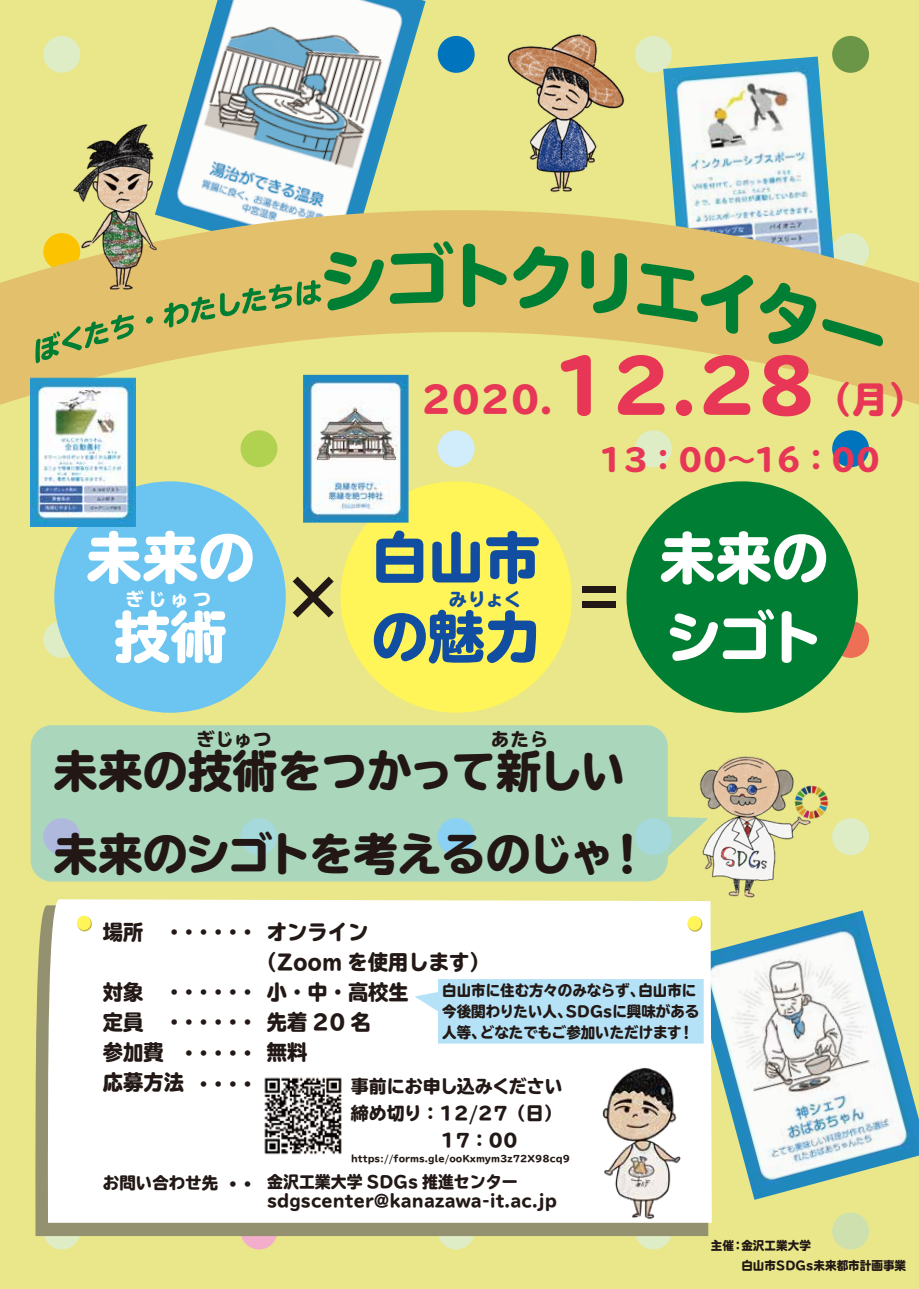
<style>
.page{position:relative;width:919px;height:1289px;background:#fff}
.page>*{position:absolute;margin:0;border:0;box-sizing:border-box;transform-origin:0 0}
.t1{font:800 45px/82.5px "TBUDR Go Std";letter-spacing:-.01em;color:#221714}
.t2{font:800 36px "TBUDR Go Std";color:#e73656}
.t3{font:800 30px "TBUDR Go Std";color:#e73656}
.t4{font:800 21px/30px "TBUDR Go Std";color:#221815}
.t5{font:800 18px/27px "TBUDR Go Std";color:#221815;text-align:justify}
.t6{font:800 18px "TBUDR Go Std";color:#fff}
.t7{font:800 18px "TBUDR Go Std";color:#114da0}
.t8{font:800 16.5px/19.5px "TBUDR Go Std";color:#221815}
.t9{font:800 15px/21px "TBUDR Go Std";color:#221815}
.t10{font:800 12px/19.5px "TBUDR Go Std";color:#221815}
.t11{font:800 9px "TBUDR Go Std";color:#221815}
.s1{font-size:72px}
</style>
<div class="page">
<div style="left:1px;top:0;width:917px;height:1288px;background:#e9e78a"></div>
<div style="left:437px;top:36px;width:37px;height:37px;background:#0074bd;border-radius:50%"></div>
<div style="left:437px;top:430px;width:37px;height:37px;background:#d1ecfb;border-radius:50%"></div>
<div style="left:240px;top:430px;width:37px;height:37px;background:#b1d251;border-radius:50%"></div>
<div style="left:43px;top:36px;width:37px;height:37px;background:#dfedc7;border-radius:50%"></div>
<div style="left:832px;top:36px;width:37px;height:37px;background:#6b9547;border-radius:50%"></div>
<div style="left:832px;top:430px;width:37px;height:37px;background:#0074bd;border-radius:50%"></div>
<div style="left:635px;top:36px;width:36px;height:37px;background:#dfedc7;border-radius:50%"></div>
<div style="left:635px;top:430px;width:36px;height:37px;background:#dfedc7;border-radius:50%"></div>
<div style="left:43px;top:621px;width:37px;height:37px;background:#dfedc7;border-radius:50%"></div>
<div style="left:832px;top:621px;width:37px;height:37px;background:#ed7056;border-radius:50%"></div>
<div style="left:832px;top:818px;width:37px;height:37px;background:#dfedc7;border-radius:50%"></div>
<div style="left:437px;top:1212px;width:37px;height:37px;background:#dfedc7;border-radius:50%"></div>
<div style="left:240px;top:1212px;width:37px;height:37px;background:#f3aecc;border-radius:50%"></div>
<div style="left:43px;top:1212px;width:37px;height:37px;background:#dfedc7;border-radius:50%"></div>
<div style="left:832px;top:1212px;width:37px;height:37px;background:#cee0ad;border-radius:50%"></div>
<img style="left:676px;top:692px;width:185px;height:206px">
<img style="left:507px;top:34px;width:147px;height:152px">
<img style="left:191px;top:0;width:234px;height:186px">
<img style="left:711px;top:910px;width:207px;height:289px">
<img style="left:663px;top:56px;width:172px;height:130px">
<div style="left:31px;top:725px;width:636px;height:156px;background:#aad6bc;border-radius:21px"></div>
<svg style="left:667px;top:816px;width:41px;height:40px"></svg>
<div style="left:340px;top:481px;width:232px;height:231px;background:#fff458;border-radius:50%"></div>
<svg style="left:376px;top:530px;width:47px;height:53px"></svg>
<svg style="left:432px;top:531px;width:48px;height:51px"></svg>
<svg style="left:486px;top:531px;width:53px;height:53px"></svg>
<svg style="left:374px;top:609px;width:162px;height:54px"></svg>
<div style="left:54px;top:481px;width:232px;height:231px;background:#6cc5f0;border-radius:50%"></div>
<svg style="left:87px;top:530px;width:166px;height:54px"></svg>
<svg style="left:115px;top:610px;width:111px;height:53px"></svg>
<div style="left:626px;top:481px;width:231px;height:231px;background:#007f34;border-radius:50%"></div>
<svg style="left:660px;top:531px;width:166px;height:53px"></svg>
<svg style="left:669px;top:609px;width:104px;height:52px"></svg>
<svg style="left:781px;top:611px;width:36px;height:52px"></svg>
<svg style="left:0;top:186px;width:918px;height:219px"></svg>
<svg style="left:293px;top:576px;width:40px;height:41px"></svg>
<div style="left:582px;top:600px;width:33px;height:7px;background:#221815"></div>
<div style="left:582px;top:586px;width:33px;height:7px;background:#221815"></div>
<img style="left:303px;top:375px;width:105px;height:147px">
<img style="left:30px;top:377px;width:105px;height:149px">
<img style="left:37px;top:90px;width:168px;height:230px">
<svg style="left:35px;top:314px;width:99px;height:49px;background:#b0b15e"></svg>
<div style="left:146px;top:316px;width:7px;height:8px;background:#007f34;border-radius:3px"></div>
<svg style="left:164px;top:252px;width:220px;height:76px;background:#b8b360"></svg>
<svg style="left:390px;top:241px;width:63px;height:63px;background:#8aa655"></svg>
<svg style="left:463px;top:243px;width:43px;height:64px;background:#86a554"></svg>
<svg style="left:513px;top:246px;width:55px;height:62px;background:#81a453"></svg>
<svg style="left:581px;top:250px;width:46px;height:63px;background:#7aa151"></svg>
<svg style="left:637px;top:263px;width:116px;height:71px;background:#9aab59"></svg>
<svg style="left:760px;top:282px;width:56px;height:62px;background:#7aa251"></svg>
<svg style="left:822px;top:318px;width:60px;height:29px;background:#8ca755"></svg>
<svg style="left:35px;top:905px;width:516px;height:330px;background:#9d9b76"></svg>
<div style="left:47px;top:894px;width:664px;height:328px;background:#fff"></div>
<svg style="left:77px;top:916px;width:15px;height:15px"></svg>
<div style="left:77px;top:915px;width:14px;height:15px;background:#fff458;border-radius:50%"></div>
<svg style="left:687px;top:916px;width:15px;height:15px"></svg>
<div style="left:687px;top:916px;width:14px;height:14px;background:#fff458;border-radius:50%"></div>
<img style="left:258px;top:1070px;width:90px;height:90px">
<img style="left:551px;top:1016px;width:182px;height:234px">
<svg style="left:414px;top:979px;width:289px;height:64px;background:#bae4f7"></svg>
<h2 class="t2" style="left:421px;top:379px;width:504px">2020.<span class="s1">12.28</span>（月）</h2>
<h3 class="t3" style="left:599px;top:442px;width:283px">13：00～１６：00</h3>
<p class="t6" style="left:126px;top:589px;width:87px">ぎじゅつ</p>
<p class="t7" style="left:449px;top:589px;width:74px">みりょく</p>
<p class="t5" style="left:197px;top:726px;width:76px">ぎじゅつ</p>
<p class="t5" style="left:491px;top:726px;width:59px">あたら</p>
<h1 class="t1" style="left:53px;top:731px;width:598px">未来の技術をつかって新しい未来のシゴトを考えるのじゃ！</h1>
<p class="t4" style="left:164px;top:917px;width:206px">・・・・・・オンライン</p>
<p class="t4" style="left:257px;top:947px;width:234px">（Zoom を使用します）</p>
<p class="t4" style="left:164px;top:977px;width:247px">・・・・・・小・中・高校生</p>
<p class="t4" style="left:164px;top:1007px;width:209px">・・・・・・先着 20 名</p>
<p class="t4" style="left:178px;top:1038px;width:130px">・・・・・無料</p>
<p class="t4" style="left:103px;top:917px;width:42px">場所</p>
<p class="t4" style="left:103px;top:977px;width:83px">対象<br>定員<br>参加費応募方法</p>
<p class="t9" style="left:442px;top:980px;width:258px">白山市に住む方々のみならず、白山市に今後関わりたい人、SDGsに興味がある人等、どなたでもご参加いただけます！</p>
<p class="t5" style="left:351px;top:1073px;width:213px">事前にお申し込みください締め切り：12/27（日）　　　　　17：００</p>
<p class="t11" style="left:351px;top:1153px;width:221px">https://forms.gle/ooKxmym3z72X98cq9</p>
<p class="t4" style="left:193px;top:1069px;width:67px">・・・・</p>
<p class="t8" style="left:103px;top:1173px;width:117px">お問い合わせ先</p>
<p class="t4" style="left:222px;top:1169px;width:37px">・・</p>
<p class="t8" style="left:267px;top:1171px;width:291px">金沢工業大学 SDGs 推進センターsdgscenter@kanazawa-it.ac.jp</p>
<p class="t10" style="left:710px;top:1236px;width:34px">主催：</p>
<p class="t10" style="left:741px;top:1236px;width:166px">金沢工業大学<br>白山市SDGs未来都市計画事業</p>
</div>
